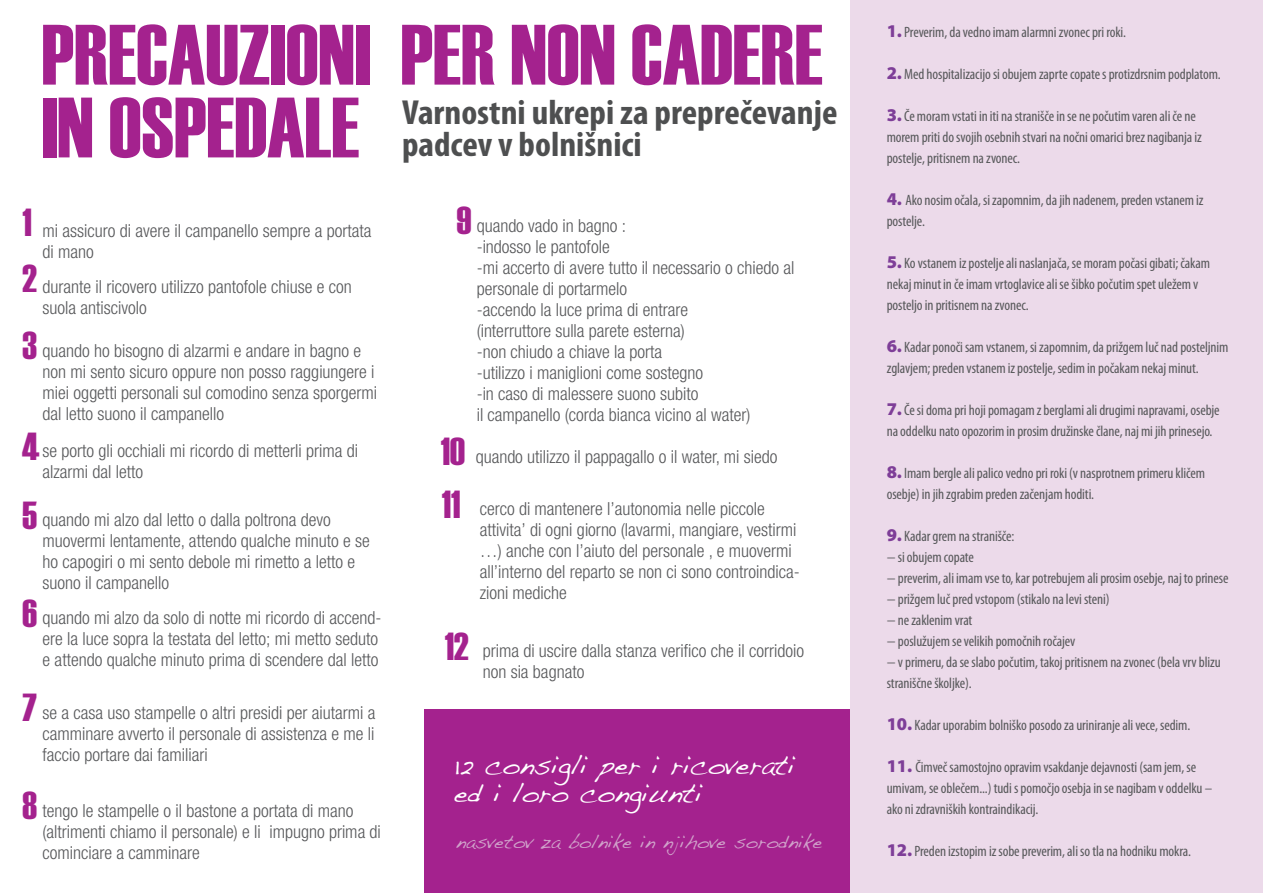
<style>
.page{position:relative;width:1263px;height:893px;background:#fff}
.page>*{position:absolute;margin:0;border:0;box-sizing:border-box;transform-origin:0 0}
.t1{font:85.5px/72.8px "Haettenschweiler";color:#a4228e}
.t2{font:39.15px "Haettenschweiler";color:#a4228e}
.t3{font:700 condensed 34.95px/32px "Myriad Pro";color:#4e4f50;scale:1.06 1}
.t4{font:27.6px/27.6px "Handwriting Dakota";color:#fff}
.t5{font:19.2px "Handwriting Dakota";color:#d0a2ca}
.t6{font:300 condensed 18px/21px "Helvetica Neue";color:#57585a}
.t7{font:condensed 15px/21px "Myriad Pro";letter-spacing:-.005em;color:#57585a}
.s1{font-family:"Haettenschweiler";font-weight:400;font-stretch:normal;font-size:39.15px;color:#a4228e}
.s2{font-weight:900;font-stretch:normal;font-size:18px;color:#7e3e98}
</style>
<div class="page">
<div style="left:850px;top:0;width:413px;height:893px;background:#ecdaea"></div>
<div style="left:425px;top:710px;width:425px;height:183px;background:#a4228e"></div>
<h1 class="t1" style="left:42px;top:14px;width:783px">PRECAUZIONI PER NON CADERE<br>IN OSPEDALE</h1>
<h3 class="t3" style="left:402px;top:99px;width:412px">Varnostni ukrepi za preprečevanje padcev v bolnišnici</h3>
<h2 class="t2" style="left:22px;top:200px;width:11px">1</h2>
<p class="t6" style="left:43px;top:221px;width:330px">mi assicuro di avere il campanello sempre a portata di mano</p>
<p class="t6" style="left:43px;top:277px;width:311px">durante il ricovero utilizzo pantofole chiuse e con suola antiscivolo</p>
<h2 class="t2" style="left:22px;top:256px;width:16px">2</h2>
<h2 class="t2" style="left:22px;top:323px;width:16px">3</h2>
<p class="t6" style="left:43px;top:341px;width:336px">quando ho bisogno di alzarmi e andare in bagno e non mi sento sicuro oppure non posso raggiungere i miei oggetti personali sul comodino senza sporgermi dal letto suono il campanello</p>
<h2 class="t2" style="left:22px;top:424px;width:19px">4</h2>
<p class="t6" style="left:43px;top:442px;width:317px">se porto gli occhiali mi ricordo di metterli prima di alzarmi dal letto</p>
<h2 class="t2" style="left:22px;top:493px;width:16px">5</h2>
<p class="t6" style="left:43px;top:511px;width:329px">quando mi alzo dal letto o dalla poltrona devo muovermi lentamente, attendo qualche minuto e se ho capogiri o mi sento debole mi rimetto a letto e suono il campanello</p>
<h2 class="t2" style="left:22px;top:591px;width:16px">6</h2>
<p class="t6" style="left:43px;top:609px;width:340px">quando mi alzo da solo di notte mi ricordo di accend&shy;ere la luce sopra la testata del letto; mi metto seduto e attendo qualche minuto prima di scendere dal letto</p>
<h2 class="t2" style="left:22px;top:685px;width:16px">7</h2>
<p class="t6" style="left:43px;top:703px;width:334px;text-align:justify">se a casa uso stampelle o altri presidi per aiutarmi a camminare avverto il personale di assistenza e me li faccio portare dai familiari</p>
<h2 class="t2" style="left:22px;top:783px;width:16px">8</h2>
<p class="t6" style="left:43px;top:801px;width:340px">tengo le stampelle o il bastone a portata di mano (altrimenti chiamo il personale) e li impugno prima di cominciare a camminare</p>
<h2 class="t2" style="left:456px;top:198px;width:16px">9</h2>
<p class="t6" style="left:477px;top:216px;width:319px">quando vado in bagno :<br>-indosso le pantofole<br>-mi accerto di avere tutto il necessario o chiedo al personale di portarmelo<br>-accendo la luce prima di entrare<br>(interruttore sulla parete esterna)<br>-non chiudo a chiave la porta<br>-utilizzo i maniglioni come sostegno<br>-in caso di malessere suono subito<br>il campanello (corda bianca vicino al water)</p>
<p class="t6" style="left:440px;top:447px;width:339px"><span class="s1">10</span> quando utilizzo il pappagallo o il water, mi siedo</p>
<p class="t6" style="left:480px;top:500px;width:322px">cerco di mantenere l’autonomia nelle piccole attivita’ di ogni giorno (lavarmi, mangiare, vestirmi …) anche con l’aiuto del personale , e muovermi all’interno del reparto se non ci sono controindica&shy;zioni mediche</p>
<h2 class="t2" style="left:441px;top:482px;width:21px">11</h2>
<h2 class="t2" style="left:444px;top:624px;width:26px">12</h2>
<p class="t6" style="left:483px;top:642px;width:323px">prima di uscire dalla stanza verifico che il corridoio non sia bagnato</p>
<h3 class="t4" style="left:454px;top:751px;width:342px">12 consigli per i ricoverati ed i loro congiunti</h3>
<p class="t5" style="left:456px;top:830px;width:367px">nasvetov za bolnike in njihove sorodnike</p>
<p class="t7" style="left:887px;top:22px;width:241px"><span class="s2">1.</span>Preverim,davednoimamalarmnizvonecpri roki.</p>
<p class="t7" style="left:887px;top:64px;width:336px"><span class="s2">2.</span>Med hospitalizacijosiobujemzaprtecopatesprotizdrsnimpodplatom.</p>
<p class="t7" style="left:887px;top:106px;width:317px"><span class="s2">3.</span>Čemoramvstati in iti nastraniščein se nepočutimvaren aliče ne morempritidosvojih osebnih stvari na nočniomaricibrez nagibanjaiz postelje,pritisnemnazvonec.</p>
<p class="t7" style="left:887px;top:190px;width:318px"><span class="s2">4.</span> Ako nosimočala,sizapomnim,dajih nadenem,preden vstanemiz postelje.</p>
<p class="t7" style="left:887px;top:253px;width:325px"><span class="s2">5.</span> Kovstanemizposteljeali naslanjača,semorampočasigibati;čakam nekajminut in čeimamvrtoglavicealisešibkopočutimspetuležemv posteljoin pritisnemnazvonec.</p>
<p class="t7" style="left:887px;top:337px;width:343px"><span class="s2">6.</span> Kadarponočisamvstanem,sizapomnim,daprižgemluč nadposteljnim zglavjem;preden vstanemizpostelje,sedimin počakamnekajminut.</p>
<p class="t7" style="left:887px;top:400px;width:334px"><span class="s2">7.</span>Česidomapri hojipomagamzberglamialidrugimi napravami,osebje naoddelku natoopozorimin prosimdružinskečlane, najmi jih prinesejo.</p>
<p class="t7" style="left:887px;top:463px;width:320px"><span class="s2">8.</span>Imamberglealipalicovednopri roki (v nasprotnemprimerukličem osebje) in jih zgrabimpreden začenjamhoditi.</p>
<p class="t7" style="left:887px;top:526px;width:343px"><span class="s2">9.</span> Kadargremnastranišče:<br>−siobujemcopate<br>−preverim,ali imamvseto,karpotrebujemaliprosimosebje, naj toprinese −prižgemlučpredvstopom(stikalo nalevisteni)<br>−nezaklenimvrat<br>−poslužujemsevelikih pomočnih ročajev −vprimeru,daseslabopočutim, takojpritisnemnazvonec(belavrvblizu straniščneškoljke).</p>
<p class="t7" style="left:887px;top:715px;width:305px"><span class="s2">10.</span> Kadaruporabimbolniškoposodozauriniranjealivece,sedim.</p>
<p class="t7" style="left:887px;top:757px;width:327px"><span class="s2">11.</span> Čimvečsamostojnoopravimvsakdanjedejavnosti (samjem,se umivam,seoblečem...) tudispomočjoosebjain se nagibamvoddelku – ako nizdravniških kontraindikacij.</p>
<p class="t7" style="left:887px;top:841px;width:306px"><span class="s2">12.</span>Preden izstopimizsobepreverim,alisotla na hodnikumokra.</p>
</div>
